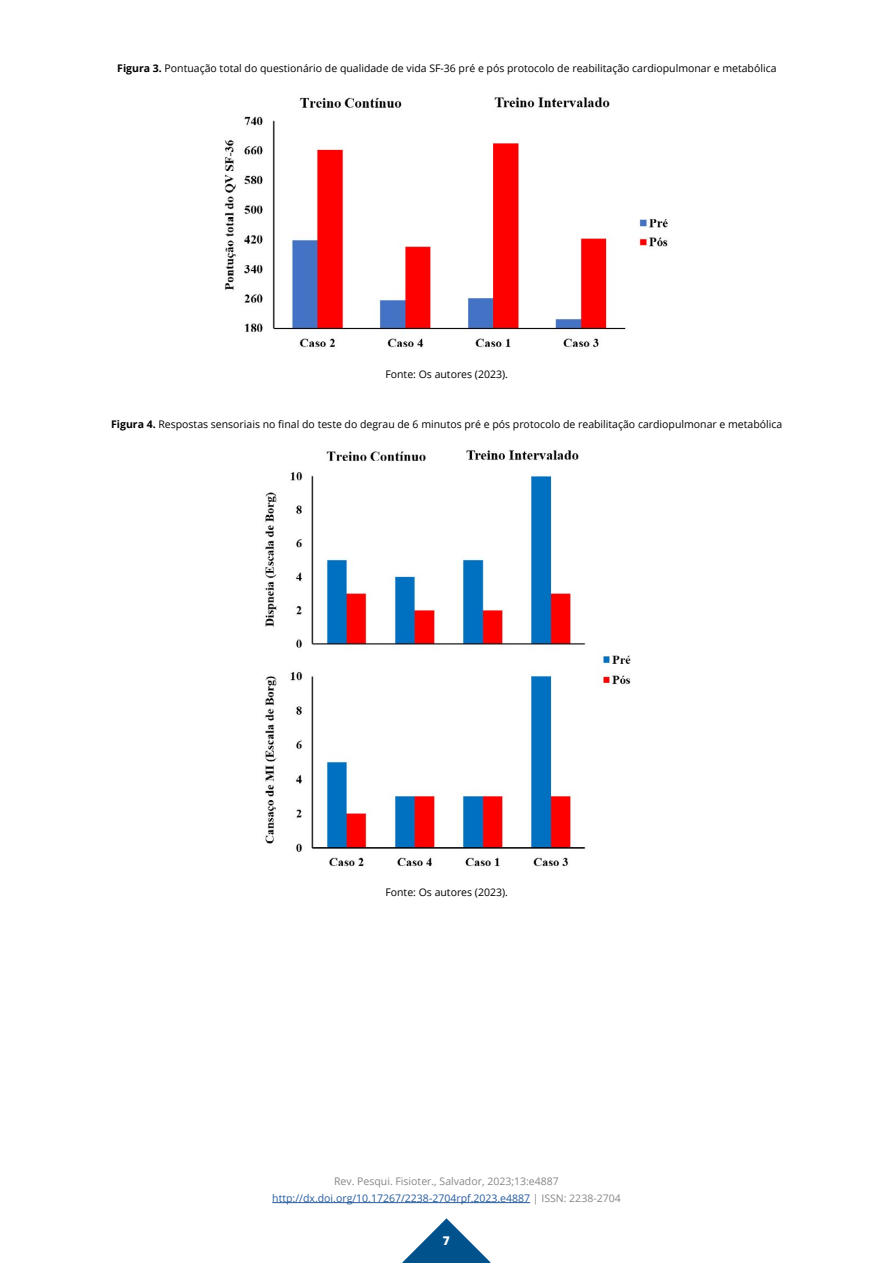
<style>
.page{position:relative;width:893px;height:1263px;background:#fff}
.page>*{position:absolute;margin:0;border:0;box-sizing:border-box;transform-origin:0 0}
.t1{font:800 12px "Open Sans";color:#fff}
.t2{font:10.5px "Open Sans";color:#000}
.t3{font:10.5px/16.5px "Open Sans";color:#878787;text-align:center}
.s1{font-weight:700}
.s2{color:#275b9b}
</style>
<div class="page">
<svg style="left:402px;top:1218px;width:89px;height:45px"></svg>
<hr style="left:272px;top:1202px;width:258px;height:1px;background:#275b9b">
<img style="left:224px;top:97px;width:444px;height:251px">
<img style="left:265px;top:450px;width:366px;height:417px">
<p class="t2" style="left:117px;top:61px;width:661px"><span class="s1">Figura 3.</span> Pontuação total do questionário de qualidade de vida SF-36 pré e pós protocolo de reabilitação cardiopulmonar e metabólica</p>
<p class="t2" style="left:385px;top:367px;width:124px">Fonte: Os autores (2023).</p>
<p class="t2" style="left:111px;top:417px;width:673px"><span class="s1">Figura 4.</span> Respostas sensoriais no final do teste do degrau de 6 minutos pré e pós protocolo de reabilitação cardiopulmonar e metabólica</p>
<p class="t2" style="left:385px;top:885px;width:124px">Fonte: Os autores (2023).</p>
<p class="t3" style="left:272px;top:1173px;width:350px">Rev. Pesqui. Fisioter., Salvador, 2023;13:e4887 <span class="s2">http://dx.doi.org/10.17267/2238-2704rpf.2023.e4887</span> | ISSN: 2238-2704</p>
<p class="t1" style="left:443px;top:1232px;width:9px">7</p>
</div>
